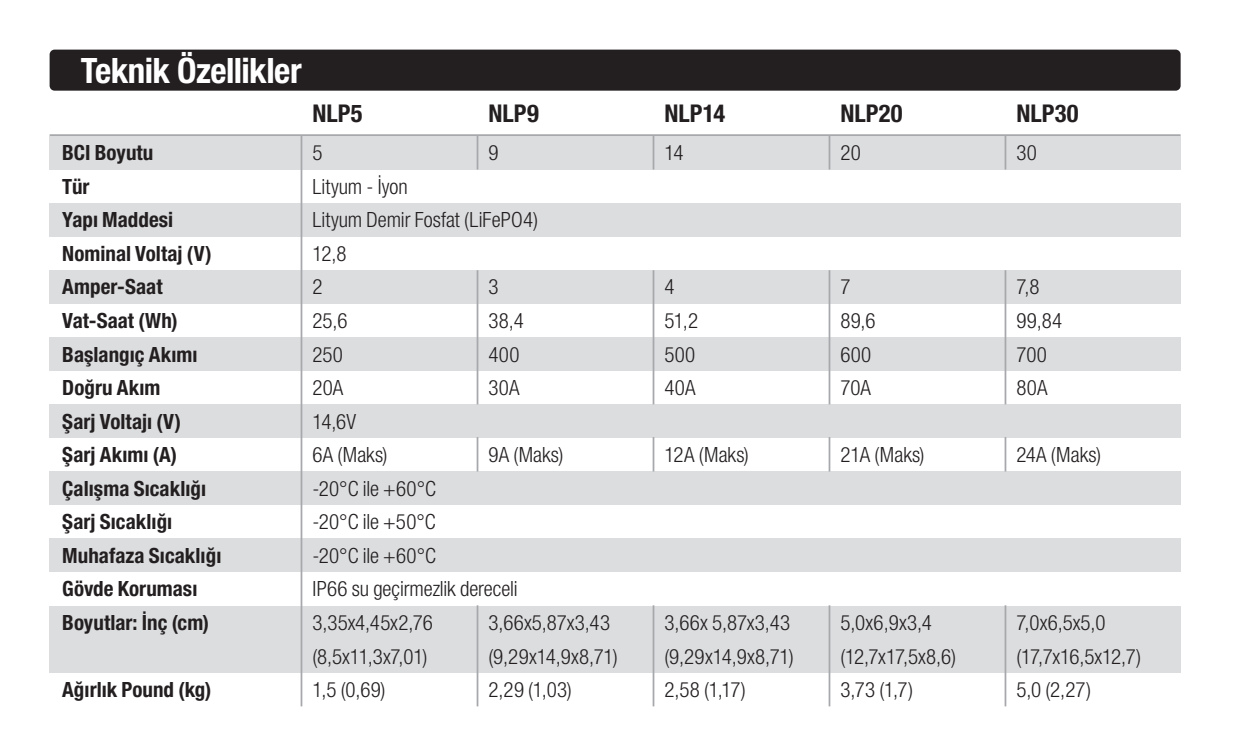
<style>
.page{position:relative;width:1260px;height:756px;background:#fff}
.page>*{position:absolute;margin:0;border:0;box-sizing:border-box;transform-origin:0 0}
.t1{font:700 condensed 35px "Helvetica Neue LTW1 G";letter-spacing:-.015em;color:#fff}
.t2{font:700 condensed 24.5px "Helvetica Neue LTW1 G";letter-spacing:.005em;color:#231f20}
.t3{font:300 condensed 21px "Helvetica Neue LTW1 G";color:#231f20}
.t4{font:700 condensed 21px "Helvetica Neue LTW1 G";letter-spacing:.005em;color:#231f20}
</style>
<div class="page">
<div style="left:50px;top:50px;width:1131px;height:41px;background:#231f20;border-radius:5px"></div>
<div style="left:50px;top:136px;width:1131px;height:34px;background:#dcdddf"></div>
<div style="left:50px;top:270px;width:1131px;height:34px;background:#dcdddf"></div>
<div style="left:50px;top:404px;width:1131px;height:34px;background:#dcdddf"></div>
<div style="left:50px;top:539px;width:1131px;height:33px;background:#dcdddf"></div>
<div style="left:50px;top:203px;width:1131px;height:34px;background:#dcdddf"></div>
<div style="left:50px;top:337px;width:1131px;height:34px;background:#dcdddf"></div>
<div style="left:50px;top:472px;width:1131px;height:33px;background:#dcdddf"></div>
<div style="left:50px;top:606px;width:1131px;height:33px;background:#dcdddf"></div>
<div style="left:50px;top:639px;width:1131px;height:34px;background:#dcdddf"></div>
<hr style="left:301px;top:135px;width:1px;height:571px;background:#a6a8ab">
<hr style="left:50px;top:134px;width:1131px;height:2px;background:#a6a8ab">
<hr style="left:477px;top:135px;width:1px;height:35px;background:#a6a8ab">
<hr style="left:477px;top:270px;width:1px;height:134px;background:#a6a8ab">
<hr style="left:477px;top:437px;width:1px;height:35px;background:#a6a8ab">
<hr style="left:477px;top:605px;width:1px;height:101px;background:#a6a8ab">
<hr style="left:653px;top:135px;width:1px;height:35px;background:#a6a8ab">
<hr style="left:653px;top:270px;width:1px;height:134px;background:#a6a8ab">
<hr style="left:653px;top:437px;width:1px;height:35px;background:#a6a8ab">
<hr style="left:653px;top:605px;width:1px;height:101px;background:#a6a8ab">
<hr style="left:829px;top:135px;width:1px;height:35px;background:#a6a8ab">
<hr style="left:829px;top:270px;width:1px;height:134px;background:#a6a8ab">
<hr style="left:829px;top:437px;width:1px;height:35px;background:#a6a8ab">
<hr style="left:829px;top:605px;width:1px;height:101px;background:#a6a8ab">
<hr style="left:1005px;top:135px;width:1px;height:35px;background:#a6a8ab">
<hr style="left:1005px;top:270px;width:1px;height:134px;background:#a6a8ab">
<hr style="left:1005px;top:437px;width:1px;height:35px;background:#a6a8ab">
<hr style="left:1005px;top:605px;width:1px;height:101px;background:#a6a8ab">
<p class="t1" style="left:81px;top:49px;width:223px">Teknik Özellikler</p>
<p class="t2" style="left:312px;top:99px;width:52px">NLP5</p>
<p class="t2" style="left:488px;top:99px;width:52px">NLP9</p>
<p class="t2" style="left:664px;top:99px;width:62px">NLP14</p>
<p class="t2" style="left:840px;top:99px;width:64px">NLP20</p>
<p class="t2" style="left:1016px;top:99px;width:64px">NLP30</p>
<p class="t4" style="left:62px;top:140px;width:93px">BCI Boyutu</p>
<p class="t3" style="left:312px;top:141px;width:12px">5</p>
<p class="t3" style="left:312px;top:174px;width:97px">Lityum - İyon</p>
<p class="t3" style="left:312px;top:208px;width:227px">Lityum Demir Fosfat (LiFePO4)</p>
<p class="t3" style="left:312px;top:241px;width:36px">12,8</p>
<p class="t3" style="left:312px;top:275px;width:12px">2</p>
<p class="t3" style="left:312px;top:308px;width:37px">25,6</p>
<p class="t3" style="left:312px;top:342px;width:32px">250</p>
<p class="t3" style="left:312px;top:375px;width:33px">20A</p>
<p class="t3" style="left:312px;top:409px;width:45px">14,6V</p>
<p class="t3" style="left:312px;top:443px;width:77px">6A (Maks)</p>
<p class="t3" style="left:312px;top:476px;width:125px">-20°C ile +60°C</p>
<p class="t3" style="left:312px;top:510px;width:125px">-20°C ile +50°C</p>
<p class="t3" style="left:312px;top:543px;width:125px">-20°C ile +60°C</p>
<p class="t3" style="left:312px;top:577px;width:207px">IP66 su geçirmezlik dereceli</p>
<p class="t3" style="left:312px;top:610px;width:122px">3,35x4,45x2,76</p>
<p class="t3" style="left:312px;top:644px;width:117px">(8,5x11,3x7,01)</p>
<p class="t3" style="left:312px;top:677px;width:75px">1,5 (0,69)</p>
<p class="t3" style="left:488px;top:141px;width:12px">9</p>
<p class="t4" style="left:62px;top:174px;width:29px">Tür</p>
<p class="t4" style="left:62px;top:207px;width:112px">Yapı Maddesi</p>
<p class="t4" style="left:62px;top:241px;width:151px">Nominal Voltaj (V)</p>
<p class="t4" style="left:62px;top:274px;width:102px">Amper-Saat</p>
<p class="t4" style="left:62px;top:308px;width:117px">Vat-Saat (Wh)</p>
<p class="t4" style="left:62px;top:342px;width:137px">Başlangıç Akımı</p>
<p class="t4" style="left:62px;top:375px;width:100px">Doğru Akım</p>
<p class="t4" style="left:62px;top:409px;width:120px">Şarj Voltajı (V)</p>
<p class="t4" style="left:62px;top:442px;width:116px">Şarj Akımı (A)</p>
<p class="t4" style="left:62px;top:476px;width:145px">Çalışma Sıcaklığı</p>
<p class="t4" style="left:62px;top:509px;width:112px">Şarj Sıcaklığı</p>
<p class="t4" style="left:62px;top:543px;width:161px">Muhafaza Sıcaklığı</p>
<p class="t4" style="left:62px;top:576px;width:137px">Gövde Koruması</p>
<p class="t4" style="left:62px;top:610px;width:148px">Boyutlar: İnç (cm)</p>
<p class="t3" style="left:488px;top:275px;width:12px">3</p>
<p class="t3" style="left:488px;top:308px;width:37px">38,4</p>
<p class="t3" style="left:488px;top:342px;width:33px">400</p>
<p class="t3" style="left:488px;top:375px;width:33px">30A</p>
<p class="t3" style="left:488px;top:443px;width:77px">9A (Maks)</p>
<p class="t3" style="left:488px;top:610px;width:123px">3,66x5,87x3,43</p>
<p class="t3" style="left:488px;top:644px;width:131px">(9,29x14,9x8,71)</p>
<p class="t3" style="left:488px;top:677px;width:85px">2,29 (1,03)</p>
<p class="t4" style="left:62px;top:677px;width:151px">Ağırlık Pound (kg)</p>
<p class="t3" style="left:664px;top:141px;width:21px">14</p>
<p class="t3" style="left:664px;top:275px;width:12px">4</p>
<p class="t3" style="left:664px;top:308px;width:35px">51,2</p>
<p class="t3" style="left:664px;top:342px;width:32px">500</p>
<p class="t3" style="left:664px;top:375px;width:33px">40A</p>
<p class="t3" style="left:664px;top:443px;width:86px">12A (Maks)</p>
<p class="t3" style="left:664px;top:610px;width:127px">3,66x 5,87x3,43</p>
<p class="t3" style="left:664px;top:644px;width:131px">(9,29x14,9x8,71)</p>
<p class="t3" style="left:664px;top:677px;width:83px">2,58 (1,17)</p>
<p class="t3" style="left:840px;top:141px;width:22px">20</p>
<p class="t3" style="left:840px;top:275px;width:12px">7</p>
<p class="t3" style="left:840px;top:308px;width:37px">89,6</p>
<p class="t3" style="left:840px;top:342px;width:32px">600</p>
<p class="t3" style="left:840px;top:375px;width:32px">70A</p>
<p class="t3" style="left:840px;top:443px;width:86px">21A (Maks)</p>
<p class="t3" style="left:840px;top:610px;width:93px">5,0x6,9x3,4</p>
<p class="t3" style="left:840px;top:644px;width:117px">(12,7x17,5x8,6)</p>
<p class="t3" style="left:840px;top:677px;width:74px">3,73 (1,7)</p>
<p class="t3" style="left:1016px;top:141px;width:22px">30</p>
<p class="t3" style="left:1016px;top:275px;width:25px">7,8</p>
<p class="t3" style="left:1016px;top:308px;width:47px">99,84</p>
<p class="t3" style="left:1016px;top:342px;width:32px">700</p>
<p class="t3" style="left:1016px;top:375px;width:33px">80A</p>
<p class="t3" style="left:1016px;top:443px;width:86px">24A (Maks)</p>
<p class="t3" style="left:1016px;top:610px;width:91px">7,0x6,5x5,0</p>
<p class="t3" style="left:1016px;top:644px;width:126px">(17,7x16,5x12,7)</p>
<p class="t3" style="left:1016px;top:677px;width:76px">5,0 (2,27)</p>
</div>
